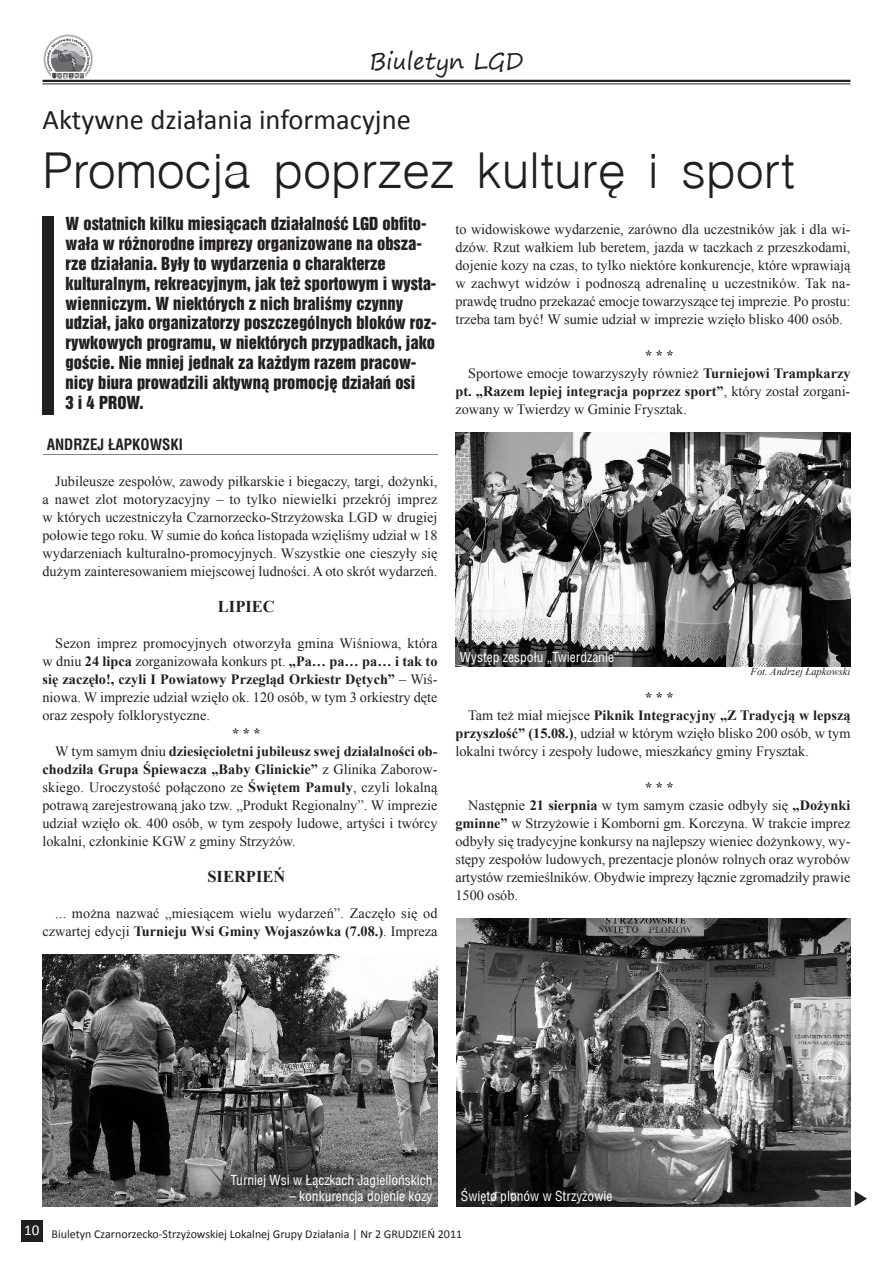
<style>
.page{position:relative;width:893px;height:1263px;background:#fff}
.page>*{position:absolute;margin:0;border:0;box-sizing:border-box;transform-origin:0 0}
.t1{font:300 49.5px "Switzerland";color:#231f20}
.t2{font:28.5px "Calibri";color:#231f20}
.t3{font:28.5px "Segoe Print";color:#231f20}
.t4{font:16.5px/19.8px "Switzerland Inserat";color:#231f20}
.t5{font:700 16.5px "Times New Roman";color:#231f20}
.t6{font:700 15px "Switzerland Condensed";color:#231f20}
.t7{font:14.25px/18px "Times New Roman";color:#231f20;text-align:justify}
.t8{font:700 14.25px "Times New Roman";color:#231f20}
.t9{font:13.5px "Switzerland Condensed";color:#fff}
.t10{font:12px "Calibri";color:#231f20}
.t11{font:italic 10.5px "Times New Roman";color:#231f20}
.s1{font-weight:700}
.s2{font-weight:400}
</style>
<div class="page">
<div style="left:21px;top:1220px;width:22px;height:22px;background:#231f20"></div>
<svg style="left:43px;top:34px;width:50px;height:43px"></svg>
<img style="left:53px;top:73px;width:31px;height:6px">
<hr style="left:43px;top:80px;width:807px;height:2px;background:#231f20">
<hr style="left:43px;top:84px;width:807px;height:1px;background:#231f20">
<hr style="left:43px;top:454px;width:394px;height:1px;background:#808285">
<div style="left:43px;top:216px;width:11px;height:198px;background:#231f20"></div>
<img style="left:43px;top:954px;width:394px;height:252px">
<img style="left:456px;top:432px;width:394px;height:234px">
<img style="left:456px;top:918px;width:394px;height:288px">
<svg style="left:855px;top:1191px;width:12px;height:15px"></svg>
<h2 class="t3" style="left:369px;top:46px;width:156px">Biuletyn LGD</h2>
<h2 class="t2" style="left:43px;top:108px;width:370px">Aktywne działania informacyjne</h2>
<h1 class="t1" style="left:43px;top:142px;width:754px">Promocja poprzez kulturę i sport</h1>
<p class="t4" style="left:66px;top:214px;width:372px">W ostatnich kilku miesiącach działalność LGD obfito&shy;wała w różnorodne imprezy organizowane na obsza&shy;rze działania. Były to wydarzenia o charakterze kulturalnym, rekreacyjnym, jak też sportowym i wysta&shy;wienniczym. W niektórych z nich braliśmy czynny udział, jako organizatorzy poszczególnych bloków roz&shy;rywkowych programu, w niektórych przypadkach, jako goście. Nie mniej jednak za każdym razem pracow&shy;nicy biura prowadzili aktywną promocję działań osi<br>3 i 4 PROW.</p>
<p class="t6" style="left:47px;top:436px;width:138px">ANDRZEJ ŁAPKOWSKI</p>
<p class="t7" style="left:43px;top:472px;width:396px;text-indent:13px">Jubileusze zespołów, zawody piłkarskie i biegaczy, targi, dożynki, a nawet zlot motoryzacyjny – to tylko niewielki przekrój imprez w których uczestniczyła Czarnorzecko-Strzyżowska LGD w drugiej połowie tego roku. W sumie do końca listopada wzięliśmy udział w 18 wydarzeniach kulturalno-promocyjnych. Wszystkie one cieszyły się dużym zainteresowaniem miejscowej ludności. A oto skrót wydarzeń.</p>
<p class="t5" style="left:218px;top:597px;width:58px">liPiec</p>
<p class="t7" style="left:43px;top:634px;width:396px;text-indent:13px">Sezon imprez promocyjnych otworzyła gmina Wiśniowa, która w dniu <span class="s1">24 lipca</span> zorganizowała konkurs pt. <span class="s1">„Pa… pa… pa… i tak to się zaczęło!, czyli i Powiatowy Przegląd orkiestr Dętych”</span> – Wiś&shy;niowa. W imprezie udział wzięło ok. 120 osób, w tym 3 orkiestry dęte oraz zespoły folklorystyczne.</p>
<p class="t8" style="left:232px;top:725px;width:30px">***</p>
<p class="t8" style="left:55px;top:743px;width:384px"><span class="s2">W tym samym dniu</span> dziesięcioletni jubileusz swej działalności ob-</p>
<p class="t8" style="left:43px;top:761px;width:396px">chodziła Grupa śpiewacza „baby Glinickie” <span class="s2">z Glinika Zaborow-</span></p>
<p class="t7" style="left:43px;top:778px;width:396px">skiego. Uroczystość połączono ze <span class="s1">świętem Pamuły</span>, czyli lokalną</p>
<p class="t7" style="left:43px;top:796px;width:396px">potrawą zarejestrowaną jako tzw. „Produkt Regionalny”. W imprezie</p>
<p class="t7" style="left:43px;top:814px;width:396px">udział wzięło ok. 400 osób, w tym zespoły ludowe, artyści i twórcy</p>
<p class="t7" style="left:43px;top:832px;width:255px">lokalni, członkinie KGW z gminy Strzyżów.</p>
<p class="t5" style="left:207px;top:867px;width:79px">SierPień</p>
<p class="t7" style="left:43px;top:904px;width:396px;text-align:right">... można nazwać „miesiącem wielu wydarzeń”. Zaczęło się od czwartej edycji <span class="s1">Turnieju Wsi Gminy Wojaszówka (7.08.)</span>. Impreza</p>
<p class="t7" style="left:455px;top:220px;width:396px">to widowiskowe wydarzenie, zarówno dla uczestników jak i dla wi&shy;dzów. Rzut wałkiem lub beretem, jazda w taczkach z przeszkodami, dojenie kozy na czas, to tylko niektóre konkurencje, które wprawiają w zachwyt widzów i podnoszą adrenalinę u uczestników. Tak na&shy;prawdę trudno przekazać emocje towarzyszące tej imprezie. Po prostu: trzeba tam być! W sumie udział w imprezie wzięło blisko 400 osób.</p>
<p class="t8" style="left:645px;top:347px;width:30px">***</p>
<p class="t7" style="left:468px;top:364px;width:384px">Sportowe emocje towarzyszyły również <span class="s1">Turniejowi Trampkarzy</span></p>
<p class="t8" style="left:455px;top:383px;width:396px">pt. „razem lepiej integracja poprzez sport”<span class="s2">, który został zorgani-</span></p>
<p class="t7" style="left:455px;top:400px;width:233px">zowany w Twierdzy w Gminie Frysztak.</p>
<p class="t9" style="left:460px;top:649px;width:161px">Występ zespołu „Twierdzanie”</p>
<p class="t11" style="left:751px;top:665px;width:101px">Fot. Andrzej Łapkowski</p>
<p class="t8" style="left:645px;top:689px;width:30px">***</p>
<p class="t8" style="left:468px;top:707px;width:384px"><span class="s2">Tam też miał miejsce</span> Piknik integracyjny „z Tradycją w lepszą</p>
<p class="t7" style="left:455px;top:724px;width:396px"><span class="s1">przyszłość” (15.08.)</span>, udział w którym wzięło blisko 200 osób, w tym</p>
<p class="t7" style="left:455px;top:742px;width:355px">lokalni twórcy i zespoły ludowe, mieszkańcy gminy Frysztak.</p>
<p class="t8" style="left:645px;top:779px;width:30px">***</p>
<p class="t7" style="left:468px;top:796px;width:384px">Następnie <span class="s1">21 sierpnia</span> w tym samym czasie odbyły się <span class="s1">„Dożynki</span></p>
<p class="t7" style="left:455px;top:814px;width:396px"><span class="s1">gminne”</span> w Strzyżowie i Komborni gm. Korczyna. W trakcie imprez</p>
<p class="t7" style="left:455px;top:832px;width:396px">odbyły się tradycyjne konkursy na najlepszy wieniec dożynkowy, wy-</p>
<p class="t7" style="left:455px;top:850px;width:396px">stępy zespołów ludowych, prezentacje plonów rolnych oraz wyrobów</p>
<p class="t7" style="left:455px;top:868px;width:396px">artystów rzemieślników. Obydwie imprezy łącznie zgromadziły prawie</p>
<p class="t7" style="left:455px;top:886px;width:64px">1500 osób.</p>
<p class="t9" style="left:231px;top:1172px;width:204px">Turniej Wsi w Łączkach Jagiellońskich</p>
<p class="t9" style="left:289px;top:1188px;width:145px">– konkurencja dojenie kozy</p>
<p class="t9" style="left:461px;top:1188px;width:153px">Święto plonów w Strzyżowie</p>
<p class="t10" style="left:24px;top:1229px;width:439px"><sup>10</sup> Biuletyn Czarnorzecko-strzyżowskiej Lokalnej Grupy Działania | Nr 2 GrUDZIEŃ 2011</p>
</div>
